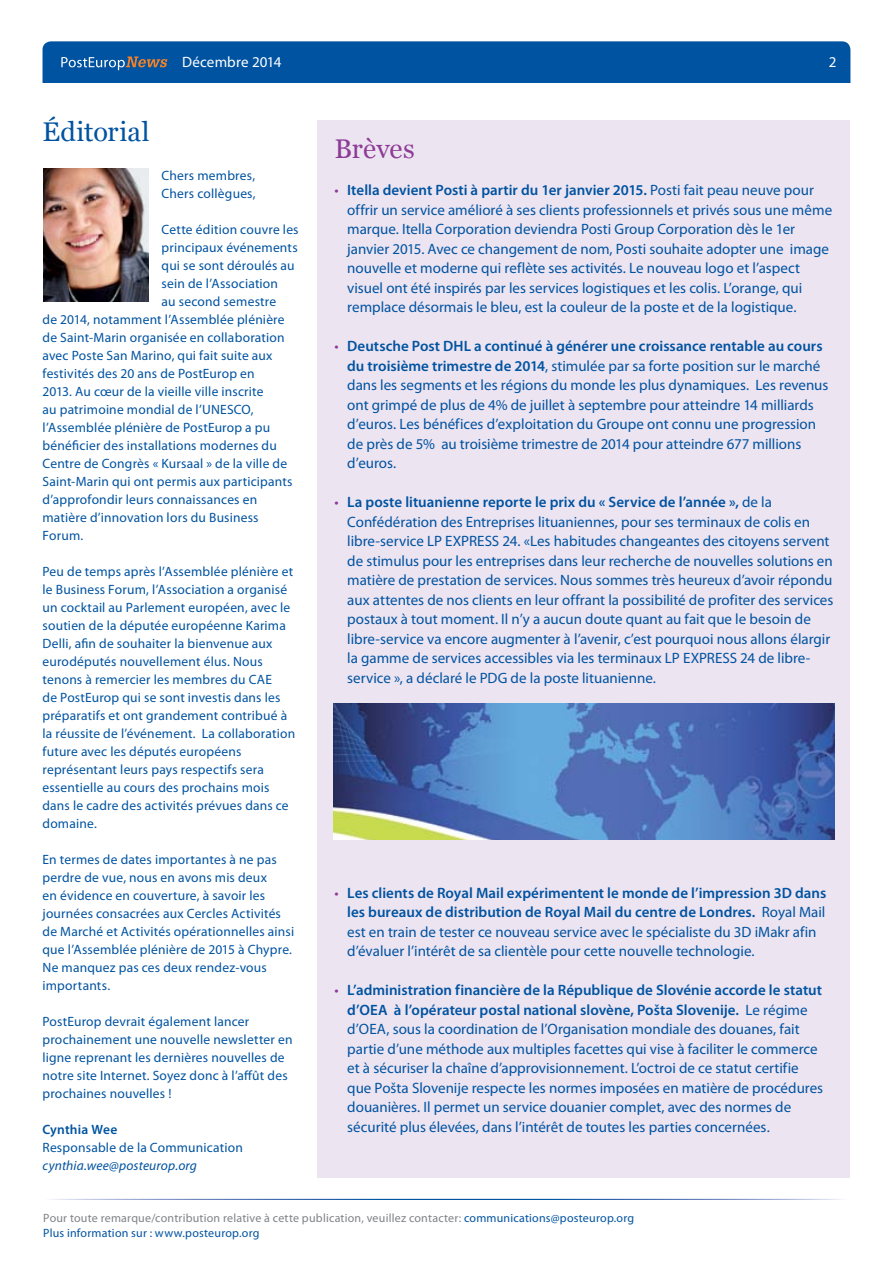
<style>
.page{position:relative;width:893px;height:1263px;background:#fff}
.page>*{position:absolute;margin:0;border:0;box-sizing:border-box;transform-origin:0 0}
.t1{font:27px "Georgia";letter-spacing:.01em;color:#0053a1}
.t2{font:27px "Georgia";letter-spacing:.005em;color:#8d3b96}
.t3{font:15px/19.5px "Myriad Pro";color:#0053a1}
.t4{font:15px "Myriad Pro";letter-spacing:.01em;color:#fff}
.t5{font:13.5px/18px "Myriad Pro";letter-spacing:.015em;color:#0053a1}
.t6{font:italic 13.5px "Myriad Pro";letter-spacing:.01em;color:#0053a1}
.t7{font:600 13.5px "Myriad Pro";letter-spacing:.015em;color:#0053a1}
.t8{font:12px/15px "Myriad Pro";letter-spacing:.015em;color:#808285}
.s1{color:#8d3b96}
.s2{font-weight:600}
.s3{color:#0053a1}
</style>
<div class="page">
<div style="left:43px;top:41px;width:807px;height:57px;background:#0053a1;border-radius:9px"></div>
<div style="left:37px;top:83px;width:823px;height:17px;background:#fff"></div>
<svg style="left:61px;top:56px;width:106px;height:14px"></svg>
<div style="left:317px;top:120px;width:533px;height:1058px;background:#ede4f1"></div>
<img style="left:333px;top:704px;width:502px;height:136px">
<img style="left:44px;top:168px;width:105px;height:134px">
<p class="t4" style="left:182px;top:53px;width:101px">Décembre 2014</p>
<p class="t4" style="left:829px;top:52px;width:9px">2</p>
<h1 class="t1" style="left:43px;top:115px;width:108px">Éditorial</h1>
<p class="t5" style="left:162px;top:166px;width:96px">Chers membres,<br>Chers collègues,</p>
<p class="t5" style="left:162px;top:220px;width:139px">Cette édition couvre les</p>
<p class="t5" style="left:162px;top:238px;width:138px">principaux événements</p>
<p class="t5" style="left:162px;top:256px;width:135px">qui se sont déroulés au</p>
<p class="t5" style="left:162px;top:274px;width:118px">sein de l’Association</p>
<p class="t5" style="left:162px;top:292px;width:116px">au second semestre</p>
<p class="t5" style="left:43px;top:310px;width:244px">de 2014, notamment l’Assemblée plénière</p>
<p class="t5" style="left:43px;top:328px;width:244px">de Saint-Marin organisée en collaboration</p>
<p class="t5" style="left:43px;top:346px;width:232px">avec Poste San Marino, qui fait suite aux</p>
<p class="t5" style="left:43px;top:364px;width:214px">festivités des 20 ans de PostEurop en</p>
<p class="t5" style="left:43px;top:382px;width:223px">2013. Au cœur de la vieille ville inscrite</p>
<p class="t5" style="left:43px;top:400px;width:213px">au patrimoine mondial de l’UNESCO,</p>
<p class="t5" style="left:43px;top:418px;width:229px">l’Assemblée plénière de PostEurop a pu</p>
<p class="t5" style="left:43px;top:436px;width:236px">bénéficier des installations modernes du</p>
<p class="t5" style="left:43px;top:454px;width:246px">Centre de Congrès « Kursaal » de la ville de</p>
<p class="t5" style="left:43px;top:472px;width:252px">Saint-Marin qui ont permis aux participants</p>
<p class="t5" style="left:43px;top:490px;width:216px">d’approfondir leurs connaissances en</p>
<p class="t5" style="left:43px;top:508px;width:218px">matière d’innovation lors du Business</p>
<p class="t5" style="left:43px;top:526px;width:42px">Forum.</p>
<p class="t5" style="left:43px;top:562px;width:254px">Peu de temps après l’Assemblée plénière et le Business Forum, l’Association a organisé un cocktail au Parlement européen, avec le soutien de la députée européenne Karima Delli, afin de souhaiter la bienvenue aux eurodéputés nouvellement élus. Nous tenons à remercier les membres du CAE<br>de PostEurop qui se sont investis dans les préparatifs et ont grandement contribué à la réussite de l’événement. La collaboration future avec les députés européens représentant leurs pays respectifs sera essentielle au cours des prochains mois dans le cadre des activités prévues dans ce domaine.</p>
<p class="t5" style="left:43px;top:850px;width:253px">En termes de dates importantes à ne pas perdre de vue, nous en avons mis deux<br>en évidence en couverture, à savoir les journées consacrées aux Cercles Activités de Marché et Activités opérationnelles ainsi que l’Assemblée plénière de 2015 à Chypre.<br>Ne manquez pas ces deux rendez-vous importants.</p>
<p class="t5" style="left:43px;top:1012px;width:252px">PostEurop devrait également lancer prochainement une nouvelle newsletter en ligne reprenant les dernières nouvelles de notre site Internet. Soyez donc à l’affût des prochaines nouvelles !</p>
<p class="t7" style="left:43px;top:1121px;width:76px">Cynthia Wee</p>
<p class="t5" style="left:43px;top:1138px;width:202px">Responsable de la Communication</p>
<p class="t6" style="left:43px;top:1157px;width:156px">cynthia.wee@posteurop.org</p>
<h1 class="t2" style="left:334px;top:132px;width:82px">Brèves</h1>
<p class="t3" style="left:347px;top:180px;width:486px;text-indent:-13px"><span class="s1">•</span> <span class="s2">Itella devient Posti à partir du 1er janvier 2015.</span> Posti fait peau neuve pour offrir un service amélioré à ses clients professionnels et privés sous une même marque. Itella Corporation deviendra Posti Group Corporation dès le 1er janvier 2015. Avec ce changement de nom, Posti souhaite adopter une image nouvelle et moderne qui reflète ses activités. Le nouveau logo et l’aspect visuel ont été inspirés par les services logistiques et les colis. L’orange, qui remplace désormais le bleu, est la couleur de la poste et de la logistique.</p>
<p class="t3" style="left:347px;top:336px;width:483px;text-indent:-13px"><span class="s1">•</span> <span class="s2">Deutsche Post DHL a continué à générer une croissance rentable au cours du troisième trimestre de 2014</span>, stimulée par sa forte position sur le marché dans les segments et les régions du monde les plus dynamiques. Les revenus ont grimpé de plus de 4% de juillet à septembre pour atteindre 14 milliards d’euros. Les bénéfices d’exploitation du Groupe ont connu une progression de près de 5% au troisième trimestre de 2014 pour atteindre 677 millions d’euros.</p>
<p class="t3" style="left:347px;top:492px;width:488px;text-indent:-13px"><span class="s1">•</span> <span class="s2">La poste lituanienne reporte le prix du « Service de l’année »,</span> de la Confédération des Entreprises lituaniennes, pour ses terminaux de colis en libre-service LP EXPRESS 24. «Les habitudes changeantes des citoyens servent de stimulus pour les entreprises dans leur recherche de nouvelles solutions en matière de prestation de services. Nous sommes très heureux d’avoir répondu aux attentes de nos clients en leur offrant la possibilité de profiter des services postaux à tout moment. Il n’y a aucun doute quant au fait que le besoin de libre-service va encore augmenter à l’avenir, c’est pourquoi nous allons élargir la gamme de services accessibles via les terminaux LP EXPRESS 24 de libre&shy;service », a déclaré le PDG de la poste lituanienne.</p>
<p class="t3" style="left:347px;top:882px;width:480px;text-indent:-13px"><span class="s1">•</span> <span class="s2">Les clients de Royal Mail expérimentent le monde de l’impression 3D dans les bureaux de distribution de Royal Mail du centre de Londres.</span> Royal Mail est en train de tester ce nouveau service avec le spécialiste du 3D iMakr afin d’évaluer l’intérêt de sa clientèle pour cette nouvelle technologie.</p>
<p class="t3" style="left:347px;top:980px;width:477px;text-indent:-13px"><span class="s1">•</span> <span class="s2">L’administration financière de la République de Slovénie accorde le statut d’OEA à l’opérateur postal national slovène, Pošta Slovenije.</span> Le régime d’OEA, sous la coordination de l’Organisation mondiale des douanes, fait partie d’une méthode aux multiples facettes qui vise à faciliter le commerce et à sécuriser la chaîne d’approvisionnement. L’octroi de ce statut certifie que Pošta Slovenije respecte les normes imposées en matière de procédures douanières. Il permet un service douanier complet, avec des normes de sécurité plus élevées, dans l’intérêt de toutes les parties concernées.</p>
<p class="t8" style="left:43px;top:1211px;width:592px">Pour toute remarque/contribution relative à cette publication, veuillez contacter: <span class="s3">communications@posteurop.org<br>Plus information sur : www.posteurop.org</span></p>
</div>
